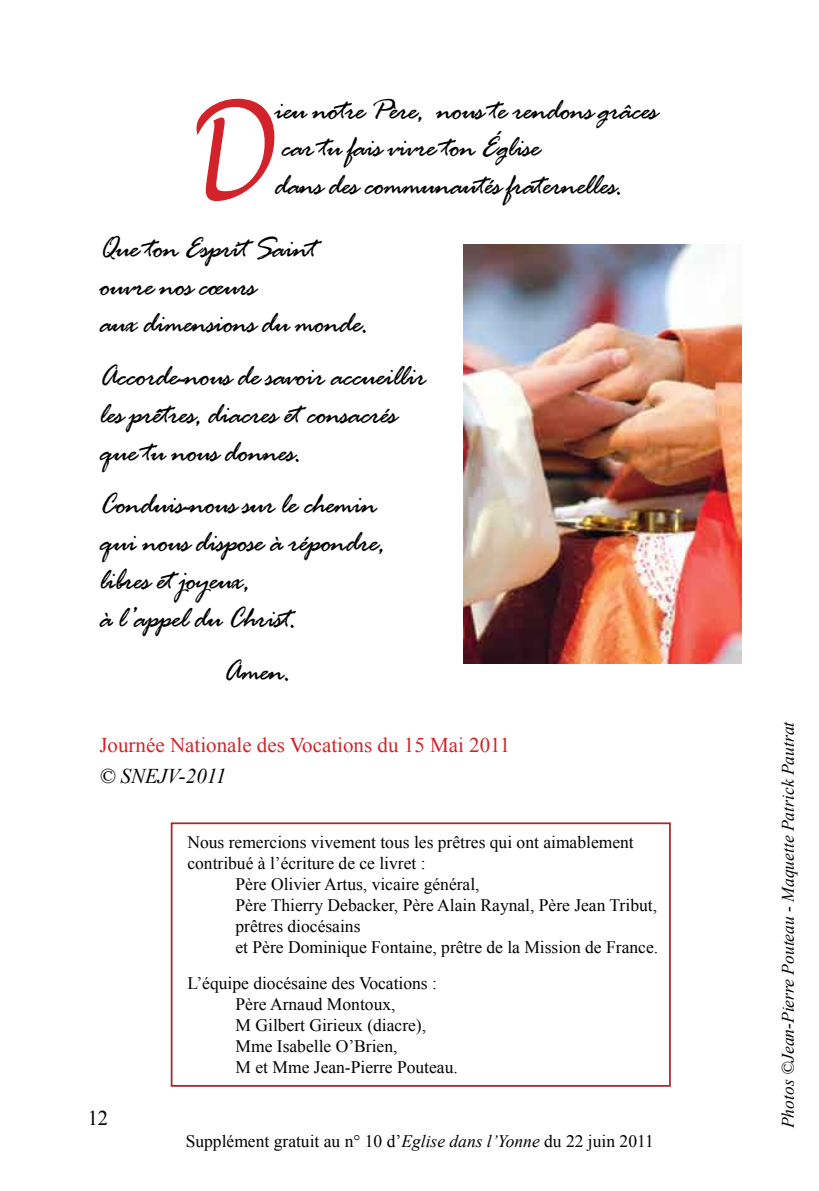
<style>
.page{position:relative;width:819px;height:1191px;background:#fff}
.page>*{position:absolute;margin:0;border:0;box-sizing:border-box;transform-origin:0 0}
.t1{font:italic 130.03px "Lucida Handwriting";color:#d2232a;scale:.73 1}
.t2{font:italic 31.5px/37.8px "Rage";letter-spacing:-.04em;color:#000}
.t3{font:21px "Times New Roman";color:#d2232a}
.t4{font:italic 21px "Times New Roman";color:#000}
.t5{font:21px "Times New Roman";color:#000}
.t6{font:17.5px/21px "Times New Roman";color:#000}
.t7{font:italic 17.5px "Times New Roman";color:#000}
.s1{font-style:italic}
</style>
<div class="page">
<div style="left:171px;top:822px;width:499px;height:264px;border:2px solid #a82725"></div>
<img style="left:463px;top:245px;width:278px;height:418px">
<h1 class="t1" style="left:189px;top:70px;width:114px">D</h1>
<h2 class="t2" style="left:274px;top:94px;width:385px">ieu notre Père, nous te rendons grâces car tu fais vivre ton Église<br>dans des communautés fraternelles.</h2>
<h2 class="t2" style="left:99px;top:232px;width:271px">Que ton Esprit Saint ouvre nos cœurs<br>aux dimensions du monde.</h2>
<h2 class="t2" style="left:99px;top:360px;width:329px">Accorde-nous de savoir accueillir les prêtres, diacres et consacrés que tu nous donnes.</h2>
<h2 class="t2" style="left:99px;top:488px;width:287px">Conduis-nous sur le chemin qui nous dispose à répondre, libres et joyeux,<br>à l’appel du Christ.</h2>
<h2 class="t2" style="left:223px;top:654px;width:69px">Amen.</h2>
<p class="t3" style="left:99px;top:730px;width:412px">Journée Nationale des Vocations du 15 Mai 2011</p>
<p class="t4" style="left:99px;top:762px;width:128px">© SNEJV-2011</p>
<p class="t5" style="left:88px;top:1103px;width:22px">12</p>
<p class="t6" style="left:187px;top:831px;width:448px">Nous remercions vivement tous les prêtres qui ont aimablement</p>
<p class="t6" style="left:187px;top:852px;width:240px">contribué à l’écriture de ce livret :</p>
<p class="t6" style="left:235px;top:873px;width:245px">Père Olivier Artus, vicaire général,</p>
<p class="t6" style="left:235px;top:894px;width:423px">Père Thierry Debacker, Père Alain Raynal, Père Jean Tribut,</p>
<p class="t6" style="left:235px;top:915px;width:126px">prêtres diocésains</p>
<p class="t6" style="left:235px;top:936px;width:424px">et Père Dominique Fontaine, prêtre de la Mission de France.</p>
<p class="t6" style="left:235px;top:972px;width:224px;text-indent:-48px">L’équipe diocésaine des Vocations :<br>Père Arnaud Montoux,<br>M Gilbert Girieux (diacre),<br>Mme Isabelle O’Brien,<br>M et Mme Jean-Pierre Pouteau.</p>
<p class="t6" style="left:186px;top:1130px;width:469px">Supplément gratuit au n° 10 d’<span class="s1">Eglise dans l’Yonne</span> du 22 juin 2011</p>
<p class="t7" style="left:776px;top:1128px;width:408px;rotate:-90deg">Photos ©Jean-Pierre Pouteau - Maquette Patrick Pautrat</p>
</div>
